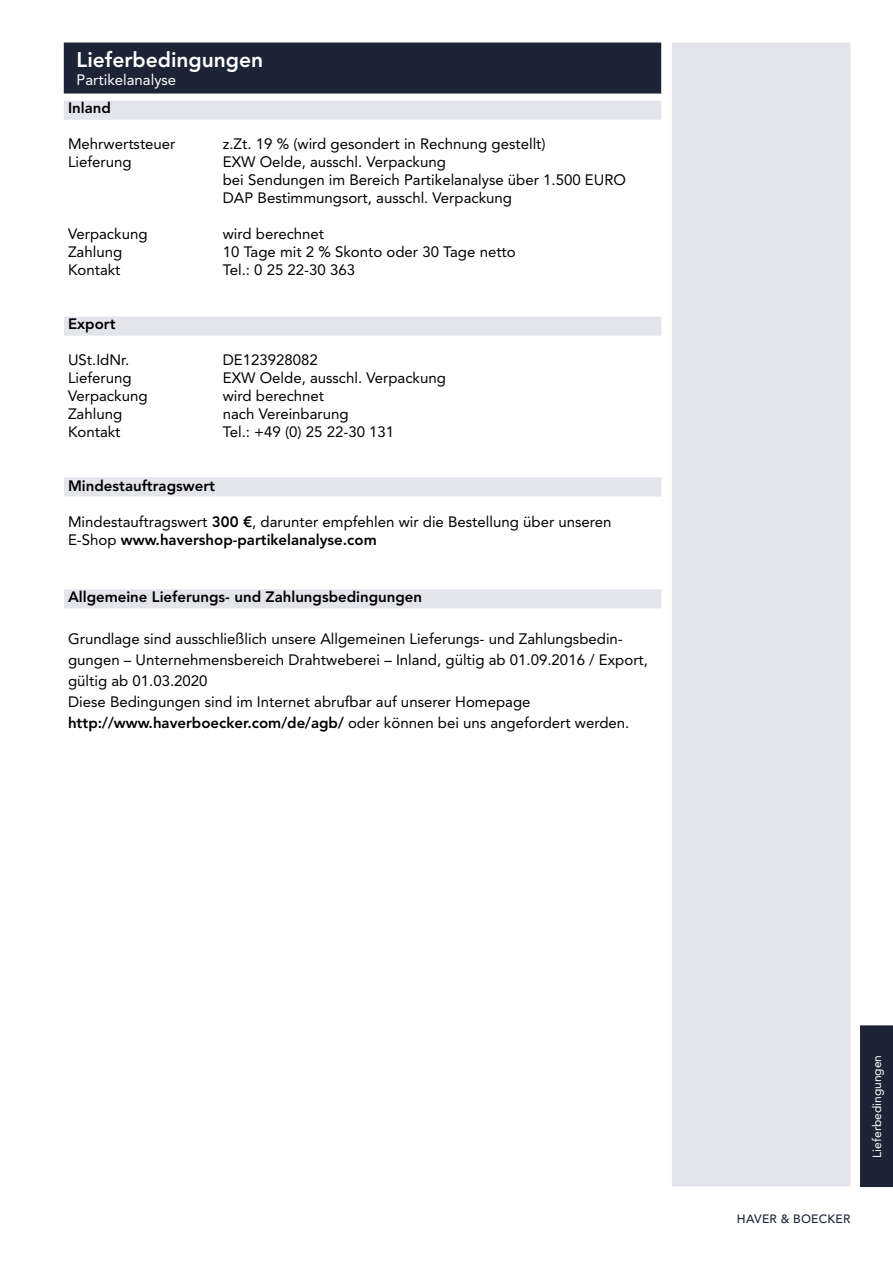
<style>
.page{position:relative;width:893px;height:1263px;background:#fff}
.page>*{position:absolute;margin:0;border:0;box-sizing:border-box;transform-origin:0 0}
.t1{font:800 21px "Avenir LT Std";color:#fff}
.t2{font:15px/21px "Avenir LT Std";color:#000}
.t3{font:800 15px "Avenir LT Std";color:#000}
.t4{font:15px "Avenir LT Std";color:#fff}
.t5{font:12px "Avenir LT Std";color:#fff}
.t6{font:500 12px "Avenir LT Std";letter-spacing:.02em;color:#1c2435}
.s1{font-weight:800}
</style>
<div class="page">
<div style="left:860px;top:1025px;width:33px;height:162px;background:#1c2435"></div>
<div style="left:672px;top:43px;width:178px;height:1143px;background:#e3e5eb"></div>
<div style="left:64px;top:589px;width:597px;height:19px;background:#e3e5eb"></div>
<div style="left:64px;top:477px;width:597px;height:19px;background:#e3e5eb"></div>
<div style="left:64px;top:317px;width:597px;height:19px;background:#e3e5eb"></div>
<div style="left:64px;top:101px;width:597px;height:19px;background:#e3e5eb"></div>
<div style="left:64px;top:43px;width:597px;height:51px;background:#1c2435;border:2px solid #1c2435"></div>
<h1 class="t1" style="left:77px;top:47px;width:188px">Lieferbedingungen</h1>
<p class="t4" style="left:77px;top:71px;width:101px">Partikelanalyse</p>
<p class="t3" style="left:68px;top:99px;width:44px">Inland</p>
<p class="t2" style="left:68px;top:134px;width:109px">Mehrwertsteuer</p>
<p class="t2" style="left:223px;top:134px;width:324px">z.Zt. 19 % (wird gesondert in Rechnung gestellt)</p>
<p class="t2" style="left:68px;top:152px;width:65px">Lieferung</p>
<p class="t2" style="left:223px;top:153px;width:405px;line-height:18px">EXW Oelde, ausschl. Verpackung<br>bei Sendungen im Bereich Partikelanalyse über 1.500 EURO<br>DAP Bestimmungsort, ausschl. Verpackung</p>
<p class="t2" style="left:68px;top:224px;width:81px">Verpackung</p>
<p class="t2" style="left:223px;top:224px;width:103px">wird berechnet</p>
<p class="t2" style="left:68px;top:242px;width:56px">Zahlung</p>
<p class="t2" style="left:223px;top:242px;width:294px">10 Tage mit 2 % Skonto oder 30 Tage netto</p>
<p class="t2" style="left:68px;top:260px;width:54px">Kontakt</p>
<p class="t2" style="left:223px;top:260px;width:134px">Tel.: 0 25 22-30 363</p>
<p class="t3" style="left:68px;top:315px;width:49px">Export</p>
<p class="t2" style="left:68px;top:350px;width:63px">USt.IdNr.</p>
<p class="t2" style="left:223px;top:350px;width:97px">DE123928082</p>
<p class="t2" style="left:68px;top:368px;width:65px">Lieferung</p>
<p class="t2" style="left:223px;top:368px;width:225px">EXW Oelde, ausschl. Verpackung</p>
<p class="t2" style="left:68px;top:386px;width:81px">Verpackung</p>
<p class="t2" style="left:223px;top:386px;width:103px">wird berechnet</p>
<p class="t2" style="left:68px;top:404px;width:56px">Zahlung</p>
<p class="t2" style="left:223px;top:404px;width:127px">nach Vereinbarung</p>
<p class="t2" style="left:68px;top:422px;width:54px">Kontakt</p>
<p class="t2" style="left:223px;top:422px;width:173px">Tel.: +49 (0) 25 22-30 131</p>
<p class="t3" style="left:68px;top:477px;width:148px">Mindestauftragswert</p>
<p class="t2" style="left:68px;top:513px;width:545px;line-height:18px">Mindestauftragswert <span class="s1">300 €</span>, darunter empfehlen wir die Bestellung über unseren<br>E-Shop <span class="s1">www.havershop-partikelanalyse.com</span></p>
<p class="t3" style="left:68px;top:588px;width:355px">Allgemeine Lieferungs- und Zahlungsbedingungen</p>
<p class="t2" style="left:68px;top:629px;width:582px">Grundlage sind ausschließlich unsere Allgemeinen Lieferungs- und Zahlungsbedin&shy;gungen – Unternehmensbereich Drahtweberei – Inland, gültig ab 01.09.2016 / Export, gültig ab 01.03.2020<br>Diese Bedingungen sind im Internet abrufbar auf unserer Homepage <span class="s1">http://www.haverboecker.com/de/agb/</span> oder können bei uns angefordert werden.</p>
<p class="t5" style="left:870px;top:1157px;width:104px;rotate:-90deg">Lieferbedingungen</p>
<p class="t6" style="left:737px;top:1211px;width:115px">HAVER &amp; BOECKER</p>
</div>
